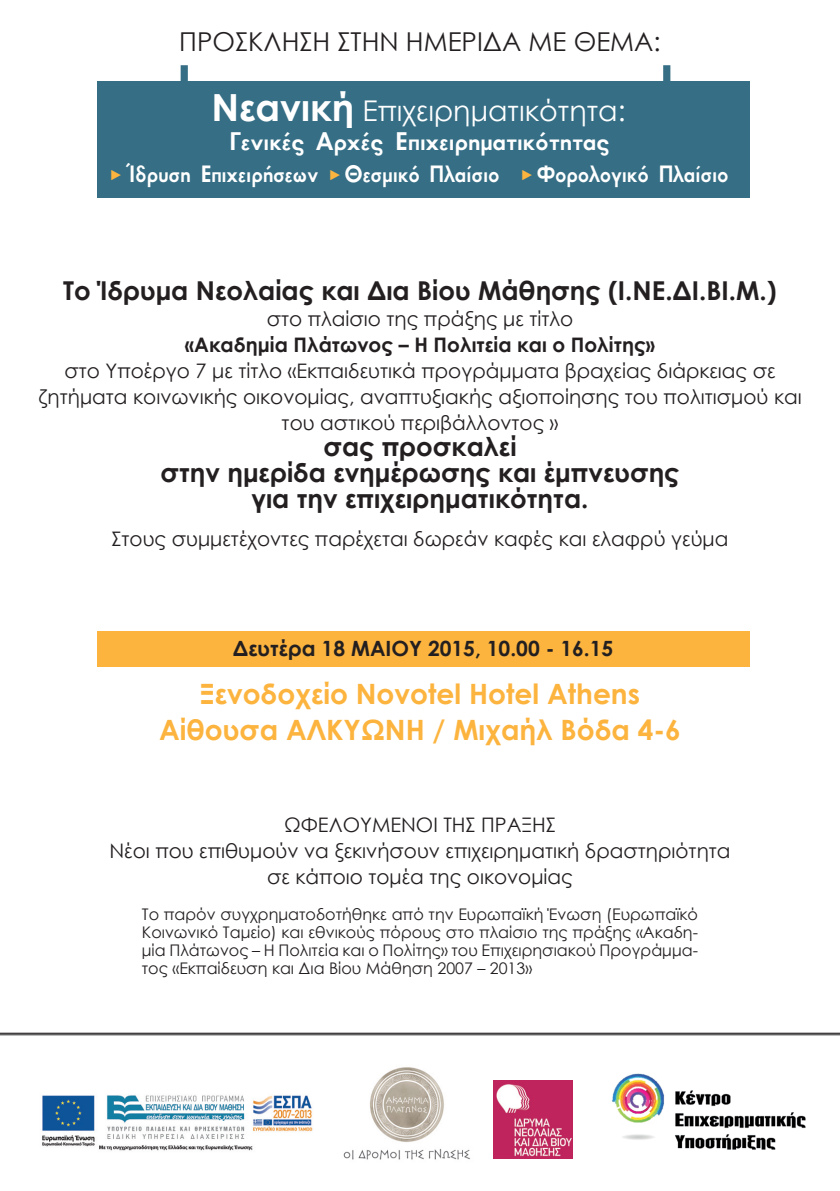
<style>
.page{position:relative;width:840px;height:1191px;background:#fff}
.page>*{position:absolute;margin:0;border:0;box-sizing:border-box;transform-origin:0 0}
.t1{font:28.6px "Century Gothic";color:#fff}
.t2{font:700 28px/36px "Century Gothic";color:#fcb43f;text-align:center}
.t3{font:700 26px/26px "Century Gothic";color:#231f20;text-align:center}
.t4{font:26px "Century Gothic";color:#231f20}
.t5{font:25.6px "UB Future Bold";color:#fff}
.t6{font:23.8px "UB Future Bold";color:#fff;scale:.92 1}
.t7{font:700 21px "Century Gothic";color:#231f20}
.t8{font:20px/26px "Century Gothic";color:#231f20;text-align:center}
.t9{font:700 20px "Century Gothic";color:#231f20}
.t10{font:16px/18px "Century Gothic";color:#231f20;text-align:justify}
.s1{font-weight:700;font-size:37.4px}
.s2{font-family:"Times New Roman";font-size:14.6px;color:#fcb43f}
</style>
<div class="page">
<div style="left:97px;top:81px;width:652px;height:117px;background:#356e85"></div>
<div style="left:180px;top:65px;width:8px;height:35px;background:#356e85"></div>
<div style="left:662px;top:65px;width:8px;height:35px;background:#356e85"></div>
<div style="left:97px;top:631px;width:652px;height:35px;background:#fcb43f"></div>
<img style="left:42px;top:1095px;width:271px;height:56px">
<img style="left:343px;top:1067px;width:127px;height:93px">
<img style="left:493px;top:1080px;width:79px;height:79px">
<hr style="left:0;top:1032px;width:839px;height:1px;background:#231f20">
<hr style="left:0;top:1034px;width:839px;height:1px;background:#231f20">
<img style="left:612px;top:1073px;width:194px;height:77px">
<h3 class="t4" style="left:179px;top:23px;width:482px">ΠΡΟΣΚΛΗΣΗ ΣΤΗΝ ΗΜΕΡΙΔΑ ΜΕ ΘΕΜΑ:</h3>
<h1 class="t1" style="left:211px;top:90px;width:415px"><span class="s1">Νεανική</span> Επιχειρηματικότητα:</h1>
<p class="t5" style="left:228px;top:127px;width:381px">Γενικές Αρχές Επιχειρηματικότητας</p>
<p class="t6" style="left:110px;top:160px;width:672px"><span class="s2">►</span> Ίδρυση Επιχειρήσεων <span class="s2">►</span> Θεσμικό Πλαίσιο <span class="s2">►</span> Φορολογικό Πλαίσιο</p>
<h3 class="t3" style="left:63px;top:277px;width:714px">Το Ίδρυμα Νεολαίας και Δια Βίου Μάθησης (Ι.ΝΕ.ΔΙ.ΒΙ.Μ.)</h3>
<p class="t8" style="left:266px;top:306px;width:308px">στο πλαίσιο της πράξης με τίτλο</p>
<p class="t9" style="left:185px;top:330px;width:471px">«Ακαδημία Πλάτωνος – Η Πολιτεία και ο Πολίτης»</p>
<p class="t8" style="left:38px;top:358px;width:764px">στο Υποέργο 7 με τίτλο «Εκπαιδευτικά προγράμματα βραχείας διάρκειας σε ζητήματα κοινωνικής οικονομίας, αναπτυξιακής αξιοποίησης του πολιτισμού και του αστικού περιβάλλοντος »</p>
<h3 class="t3" style="left:160px;top:433px;width:520px">σας προσκαλεί<br>στην ημερίδα ενημέρωσης και έμπνευσης για την επιχειρηματικότητα.</h3>
<p class="t8" style="left:111px;top:525px;width:618px">Στους συμμετέχοντες παρέχεται δωρεάν καφές και ελαφρύ γεύμα</p>
<p class="t7" style="left:233px;top:633px;width:382px">Δευτέρα 18 ΜΑΙΟΥ 2015, 10.00 - 16.15</p>
<h2 class="t2" style="left:159px;top:674px;width:523px">Ξενοδοχείο Novotel Hotel Athens<br>Αίθουσα ΑΛΚΥΩΝΗ / Μιχαήλ Βόδα 4-6</h2>
<p class="t8" style="left:109px;top:811px;width:622px">ΩΦΕΛΟΥΜΕΝΟΙ ΤΗΣ ΠΡΑΞΗΣ<br>Νέοι που επιθυμούν να ξεκινήσουν επιχειρηματική δραστηριότητα σε κάποιο τομέα της οικονομίας</p>
<p class="t10" style="left:142px;top:905px;width:557px">Το παρόν συγχρηματοδοτήθηκε από την Ευρωπαϊκή Ένωση (Ευρωπαϊκό Κοινωνικό Ταμείο) και εθνικούς πόρους στο πλαίσιο της πράξης «Ακαδη&shy;μία Πλάτωνος – Η Πολιτεία και ο Πολίτης» του Επιχειρησιακού Προγράμμα&shy;τος «Εκπαίδευση και Δια Βίου Μάθηση 2007 – 2013»</p>
</div>
